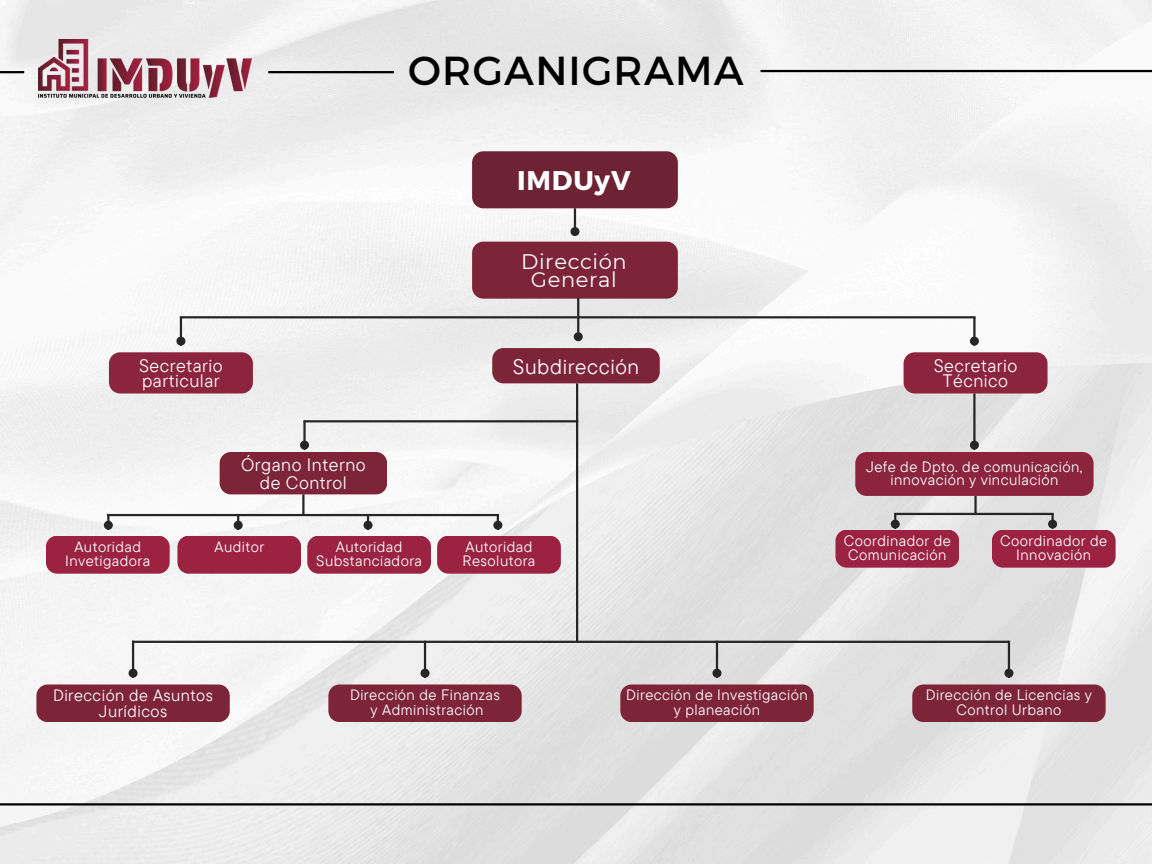
<style>
.page{position:relative;width:1152px;height:864px;background:#fff}
.page>*{position:absolute;margin:0;border:0;box-sizing:border-box;transform-origin:0 0}
.t1{font:40.5px "Montserrat";letter-spacing:.03em;color:#000}
.t2{font:700 27px "Montserrat";letter-spacing:.03em;color:#fff}
.t3{font:21px/18px "Montserrat";letter-spacing:.03em;color:#fff;text-align:center}
.t4{font:21px "TT Commons Pro";letter-spacing:.03em;color:#fff}
.t5{font:18px/15.5px "TT Commons Pro";letter-spacing:.03em;color:#fff;text-align:center}
.t6{font:16.5px/15.8px "TT Commons Pro";letter-spacing:.03em;color:#fff;text-align:center}
.t7{font:15px/13.5px "TT Commons Pro";letter-spacing:.03em;color:#fff;text-align:center}
</style>
<div class="page">
<img style="left:0;top:0;width:1152px;height:864px">
<div style="left:472px;top:151px;width:206px;height:57px;background:#6e2335;border-radius:11px"></div>
<div style="left:472px;top:242px;width:206px;height:57px;background:#7e2439;border-radius:11px"></div>
<hr style="left:574px;top:208px;width:2px;height:20px;background:#272626">
<div style="left:572px;top:228px;width:6px;height:7px;background:#272626;border-radius:50%"></div>
<div style="left:570px;top:227px;width:9px;height:9px;border:2px solid #272626;border-radius:50%"></div>
<hr style="left:132px;top:641px;width:877px;height:2px;background:#272626">
<hr style="left:424px;top:641px;width:2px;height:28px;background:#272626">
<div style="left:422px;top:670px;width:6px;height:7px;background:#272626;border-radius:50%"></div>
<div style="left:421px;top:669px;width:9px;height:9px;border:2px solid #272626;border-radius:50%"></div>
<hr style="left:716px;top:641px;width:2px;height:28px;background:#272626">
<div style="left:714px;top:670px;width:6px;height:7px;background:#272626;border-radius:50%"></div>
<div style="left:712px;top:669px;width:9px;height:9px;border:2px solid #272626;border-radius:50%"></div>
<hr style="left:0;top:803px;width:1152px;height:3px;background:#000">
<hr style="left:268px;top:71px;width:126px;height:2px;background:#000">
<hr style="left:761px;top:70px;width:391px;height:2px;background:#000">
<img style="left:38px;top:39px;width:214px;height:59px">
<div style="left:904px;top:352px;width:144px;height:42px;background:#8c243d"></div>
<div style="left:855px;top:452px;width:239px;height:44px;background:#8c243d"></div>
<div style="left:492px;top:348px;width:168px;height:35px;background:#7e2439"></div>
<div style="left:220px;top:452px;width:167px;height:42px;background:#7e2439"></div>
<div style="left:46px;top:536px;width:124px;height:38px;background:#9b2240;border-radius:11px"></div>
<div style="left:177px;top:536px;width:124px;height:38px;background:#9b2240;border-radius:11px"></div>
<div style="left:307px;top:536px;width:124px;height:38px;background:#9b2240;border-radius:11px"></div>
<div style="left:437px;top:536px;width:124px;height:38px;background:#9b2240;border-radius:11px"></div>
<div style="left:109px;top:352px;width:144px;height:42px;background:#8c243d"></div>
<div style="left:835px;top:530px;width:124px;height:38px;background:#9b2240;border-radius:11px"></div>
<div style="left:992px;top:530px;width:124px;height:38px;background:#9b2240;border-radius:11px"></div>
<hr style="left:576px;top:383px;width:2px;height:259px;background:#272626">
<hr style="left:1008px;top:641px;width:2px;height:28px;background:#272626">
<div style="left:1006px;top:670px;width:6px;height:7px;background:#272626;border-radius:50%"></div>
<div style="left:1004px;top:669px;width:9px;height:9px;border:2px solid #272626;border-radius:50%"></div>
<hr style="left:132px;top:641px;width:2px;height:28px;background:#272626">
<div style="left:130px;top:670px;width:6px;height:7px;background:#272626;border-radius:50%"></div>
<div style="left:129px;top:669px;width:9px;height:9px;border:2px solid #272626;border-radius:50%"></div>
<hr style="left:577px;top:298px;width:2px;height:35px;background:#272626">
<div style="left:575px;top:333px;width:7px;height:7px;background:#272626;border-radius:50%"></div>
<div style="left:574px;top:332px;width:9px;height:9px;border:2px solid #272626;border-radius:50%"></div>
<hr style="left:303px;top:420px;width:275px;height:2px;background:#272626">
<hr style="left:303px;top:421px;width:3px;height:20px;background:#272626">
<div style="left:301px;top:442px;width:7px;height:6px;background:#272626;border-radius:50%"></div>
<div style="left:300px;top:441px;width:9px;height:9px;border:2px solid #272626;border-radius:50%"></div>
<hr style="left:180px;top:316px;width:397px;height:2px;background:#272626">
<hr style="left:180px;top:317px;width:2px;height:20px;background:#272626">
<div style="left:176px;top:337px;width:9px;height:9px;border:2px solid #272626;border-radius:50%"></div>
<hr style="left:578px;top:316px;width:398px;height:2px;background:#272626">
<hr style="left:973px;top:317px;width:3px;height:20px;background:#272626">
<div style="left:971px;top:338px;width:7px;height:6px;background:#272626;border-radius:50%"></div>
<div style="left:970px;top:337px;width:9px;height:9px;border:2px solid #272626;border-radius:50%"></div>
<hr style="left:973px;top:394px;width:3px;height:47px;background:#272626">
<div style="left:971px;top:442px;width:7px;height:6px;background:#272626;border-radius:50%"></div>
<div style="left:970px;top:441px;width:9px;height:9px;border:2px solid #272626;border-radius:50%"></div>
<hr style="left:107px;top:514px;width:392px;height:2px;background:#272626">
<div style="left:495px;top:522px;width:6px;height:7px;background:#272626;border-radius:50%"></div>
<div style="left:493px;top:521px;width:9px;height:9px;border:2px solid #272626;border-radius:50%"></div>
<div style="left:365px;top:522px;width:6px;height:7px;background:#272626;border-radius:50%"></div>
<div style="left:364px;top:521px;width:9px;height:9px;border:2px solid #272626;border-radius:50%"></div>
<div style="left:235px;top:522px;width:7px;height:7px;background:#272626;border-radius:50%"></div>
<div style="left:234px;top:521px;width:9px;height:9px;border:2px solid #272626;border-radius:50%"></div>
<div style="left:105px;top:522px;width:7px;height:7px;background:#272626;border-radius:50%"></div>
<div style="left:104px;top:521px;width:9px;height:9px;border:2px solid #272626;border-radius:50%"></div>
<hr style="left:302px;top:494px;width:3px;height:21px;background:#272626">
<hr style="left:894px;top:513px;width:160px;height:2px;background:#272626">
<div style="left:892px;top:521px;width:7px;height:6px;background:#272626;border-radius:50%"></div>
<div style="left:891px;top:520px;width:9px;height:9px;border:2px solid #272626;border-radius:50%"></div>
<svg style="left:1051px;top:514px;width:3px;height:6px"></svg>
<div style="left:1049px;top:521px;width:7px;height:6px;background:#272626;border-radius:50%"></div>
<div style="left:1048px;top:520px;width:9px;height:9px;border:2px solid #272626;border-radius:50%"></div>
<hr style="left:974px;top:496px;width:3px;height:18px;background:#272626">
<div style="left:36px;top:684px;width:194px;height:38px;background:#7e2439"></div>
<div style="left:620px;top:684px;width:194px;height:38px;background:#7e2439"></div>
<div style="left:328px;top:684px;width:194px;height:38px;background:#7e2439"></div>
<div style="left:912px;top:684px;width:194px;height:38px;background:#7e2439"></div>
<hr style="left:0;top:71px;width:24px;height:2px;background:#000">
<p class="t1" style="left:408px;top:45px;width:337px">ORGANIGRAMA</p>
<p class="t2" style="left:517px;top:163px;width:115px">IMDUyV</p>
<p class="t5" style="left:139px;top:357px;width:85px;text-align:left">Secretario particular</p>
<p class="t5" style="left:241px;top:455px;width:126px;line-height:18px">Órgano Interno de Control</p>
<p class="t3" style="left:521px;top:252px;width:107px">Dirección<br>General</p>
<p class="t4" style="left:513px;top:353px;width:128px">Subdirección</p>
<h2 class="t7" style="left:65px;top:540px;width:87px">Autoridad<br>Invetigadora</h2>
<p class="t7" style="left:214px;top:540px;width:51px">Auditor</p>
<h3 class="t7" style="left:316px;top:540px;width:107px">Autoridad<br>Substanciadora</h3>
<p class="t7" style="left:463px;top:540px;width:74px;text-align:left">Autoridad<br>Resolutora</p>
<p class="t5" style="left:934px;top:357px;width:85px">Secretario<br>Técnico</p>
<h1 class="t7" style="left:866px;top:459px;width:218px">Jefe de Dpto. de comunicación, innovación y vinculación</h1>
<p class="t7" style="left:844px;top:534px;width:109px;text-align:left">Coordinador de<br>Comunicación</p>
<p class="t7" style="left:1000px;top:534px;width:109px">Coordinador de<br>Innovación</p>
<p class="t6" style="left:53px;top:687px;width:161px">Dirección de Asuntos<br>Jurídicos</p>
<h3 class="t7" style="left:626px;top:687px;width:183px;line-height:14.7px">Dirección de Investigación y planeación</h3>
<h4 class="t7" style="left:350px;top:688px;width:151px">Dirección de Finanzas</h4>
<h3 class="t7" style="left:371px;top:702px;width:114px">y Administración</h3>
<p class="t7" style="left:926px;top:687px;width:168px;line-height:14.7px">Dirección de Licencias y<br>Control Urbano</p>
</div>
